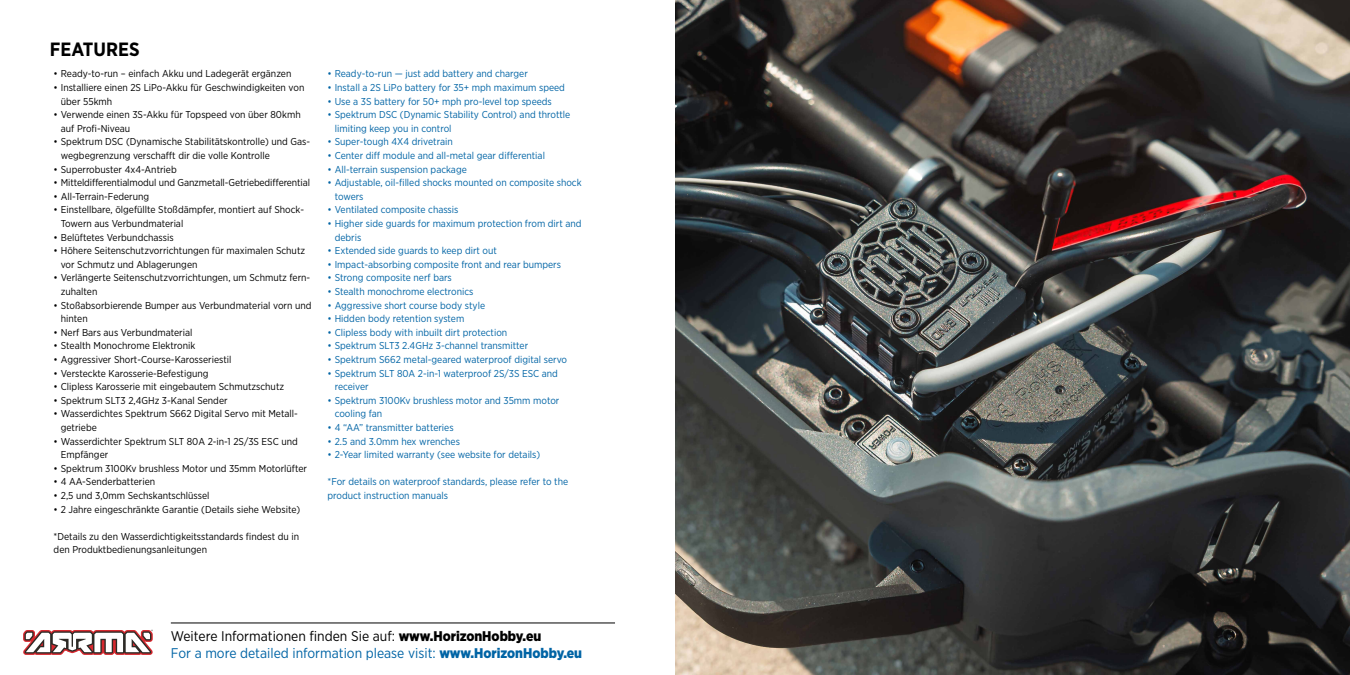
<style>
.page{position:relative;width:1350px;height:675px;background:#fff}
.page>*{position:absolute;margin:0;border:0;box-sizing:border-box;transform-origin:0 0}
.t1{font:700 19.2px "Gotham Narrow";color:#000}
.t2{font:14px/16.8px "Gotham Narrow";color:#0064a5}
.t3{font:10px/13.6px "Gotham Narrow";color:#000}
.t4{font:10px/13.6px "Gotham Narrow";color:#0064a5}
.s1{color:#000}
.s2{font-weight:900;color:#000}
.s3{font-weight:900}
</style>
<div class="page">
<hr style="left:171px;top:623px;width:444px;height:1px;background:#000">
<svg style="left:23px;top:630px;width:130px;height:25px"></svg>
<img style="left:675px;top:0;width:675px;height:675px">
<h1 class="t1" style="left:50px;top:37px;width:91px">FEATURES</h1>
<p class="t3" style="left:54px;top:67px;width:239px">• Ready-to-run – einfach Akku und Ladegerät ergänzen</p>
<p class="t3" style="left:61px;top:80px;width:245px;text-indent:-7px">• Installiere einen 2S LiPo-Akku für Geschwindigkeiten von über 55kmh</p>
<p class="t3" style="left:61px;top:108px;width:241px;text-indent:-7px">• Verwende einen 3S-Akku für Topspeed von über 80kmh auf Profi-Niveau</p>
<p class="t3" style="left:61px;top:135px;width:251px;text-indent:-7px">• Spektrum DSC (Dynamische Stabilitätskontrolle) und Gas&shy;wegbegrenzung verschafft dir die volle Kontrolle</p>
<p class="t3" style="left:54px;top:162px;width:125px">• Superrobuster 4x4-Antrieb</p>
<p class="t3" style="left:54px;top:176px;width:258px">• Mitteldifferentialmodul und Ganzmetall-Getriebedifferential</p>
<p class="t3" style="left:54px;top:189px;width:97px">• All-Terrain-Federung</p>
<p class="t3" style="left:61px;top:203px;width:245px;text-indent:-7px">• Einstellbare, ölgefüllte Stoßdämpfer, montiert auf Shock-<br>Towern aus Verbundmaterial</p>
<p class="t3" style="left:54px;top:230px;width:122px">• Belüftetes Verbundchassis</p>
<p class="t3" style="left:61px;top:244px;width:246px;text-indent:-7px">• Höhere Seitenschutzvorrichtungen für maximalen Schutz vor Schmutz und Ablagerungen</p>
<p class="t3" style="left:61px;top:271px;width:251px;text-indent:-7px">• Verlängerte Seitenschutzvorrichtungen, um Schmutz fern&shy;zuhalten</p>
<p class="t3" style="left:61px;top:298px;width:252px;text-indent:-7px">• Stoßabsorbierende Bumper aus Verbundmaterial vorn und hinten</p>
<p class="t3" style="left:54px;top:325px;width:140px">• Nerf Bars aus Verbundmaterial</p>
<p class="t3" style="left:54px;top:339px;width:143px">• Stealth Monochrome Elektronik</p>
<p class="t3" style="left:54px;top:352px;width:179px">• Aggressiver Short-Course-Karosseriestil</p>
<p class="t3" style="left:54px;top:366px;width:156px">• Versteckte Karosserie-Befestigung</p>
<p class="t3" style="left:54px;top:380px;width:232px">• Clipless Karosserie mit eingebautem Schmutzschutz</p>
<p class="t3" style="left:54px;top:393px;width:176px">• Spektrum SLT3 2,4GHz 3-Kanal Sender</p>
<p class="t3" style="left:61px;top:407px;width:239px;text-indent:-7px">• Wasserdichtes Spektrum S662 Digital Servo mit Metall&shy;getriebe</p>
<p class="t3" style="left:61px;top:434px;width:239px;text-indent:-7px">• Wasserdichter Spektrum SLT 80A 2-in-1 2S/3S ESC und<br>Empfänger</p>
<p class="t3" style="left:54px;top:461px;width:255px">• Spektrum 3100Kv brushless Motor und 35mm Motorlüfter</p>
<p class="t3" style="left:54px;top:475px;width:103px">• 4 AA-Senderbatterien</p>
<p class="t3" style="left:54px;top:488px;width:157px">• 2,5 und 3,0mm Sechskantschlüssel</p>
<p class="t3" style="left:54px;top:502px;width:248px">• 2 Jahre eingeschränkte Garantie (Details siehe Website)</p>
<p class="t3" style="left:54px;top:529px;width:247px">*Details zu den Wasserdichtigkeitsstandards findest du in den Produktbedienungsanleitungen</p>
<p class="t4" style="left:328px;top:67px;width:202px">• Ready-to-run — just add battery and charger</p>
<p class="t4" style="left:328px;top:80px;width:239px">• Install a 2S LiPo battery for 35+ mph maximum speed</p>
<p class="t4" style="left:328px;top:94px;width:226px">• Use a 3S battery for 50+ mph pro-level top speeds</p>
<p class="t4" style="left:335px;top:108px;width:237px;text-indent:-7px">• Spektrum DSC (Dynamic Stability Control) and throttle limiting keep you in control</p>
<p class="t4" style="left:328px;top:135px;width:127px">• Super-tough 4X4 drivetrain</p>
<p class="t4" style="left:328px;top:148px;width:219px">• Center diff module and all-metal gear differential</p>
<p class="t4" style="left:328px;top:162px;width:141px">• All-terrain suspension package</p>
<p class="t4" style="left:335px;top:176px;width:248px;text-indent:-7px">• Adjustable, oil-filled shocks mounted on composite shock towers</p>
<p class="t4" style="left:328px;top:203px;width:133px">• Ventilated composite chassis</p>
<p class="t4" style="left:335px;top:216px;width:248px;text-indent:-7px">• Higher side guards for maximum protection from dirt and debris</p>
<p class="t4" style="left:328px;top:244px;width:171px">• Extended side guards to keep dirt out</p>
<p class="t4" style="left:328px;top:257px;width:235px">• Impact-absorbing composite front and rear bumpers</p>
<p class="t4" style="left:328px;top:271px;width:126px">• Strong composite nerf bars</p>
<p class="t4" style="left:328px;top:284px;width:148px">• Stealth monochrome electronics</p>
<p class="t4" style="left:328px;top:298px;width:159px">• Aggressive short course body style</p>
<p class="t4" style="left:328px;top:312px;width:138px">• Hidden body retention system</p>
<p class="t4" style="left:328px;top:325px;width:181px">• Clipless body with inbuilt dirt protection</p>
<p class="t4" style="left:328px;top:339px;width:202px">• Spektrum SLT3 2.4GHz 3-channel transmitter</p>
<p class="t4" style="left:328px;top:352px;width:241px">• Spektrum S662 metal-geared waterproof digital servo</p>
<p class="t4" style="left:335px;top:366px;width:225px;text-indent:-7px">• Spektrum SLT 80A 2-in-1 waterproof 2S/3S ESC and receiver</p>
<p class="t4" style="left:335px;top:393px;width:226px;text-indent:-7px">• Spektrum 3100Kv brushless motor and 35mm motor cooling fan</p>
<p class="t4" style="left:328px;top:420px;width:128px">• 4 “AA” transmitter batteries</p>
<p class="t4" style="left:328px;top:434px;width:134px">• 2.5 and 3.0mm hex wrenches</p>
<p class="t4" style="left:328px;top:448px;width:214px">• 2-Year limited warranty (see website for details)</p>
<p class="t4" style="left:328px;top:475px;width:242px">*For details on waterproof standards, please refer to the product instruction manuals</p>
<h2 class="t2" style="left:171px;top:627px;width:413px"><span class="s1">Weitere Informationen finden Sie auf:</span> <span class="s2">www.HorizonHobby.eu<br></span>For a more detailed information please visit: <span class="s3">www.HorizonHobby.eu</span></h2>
</div>
